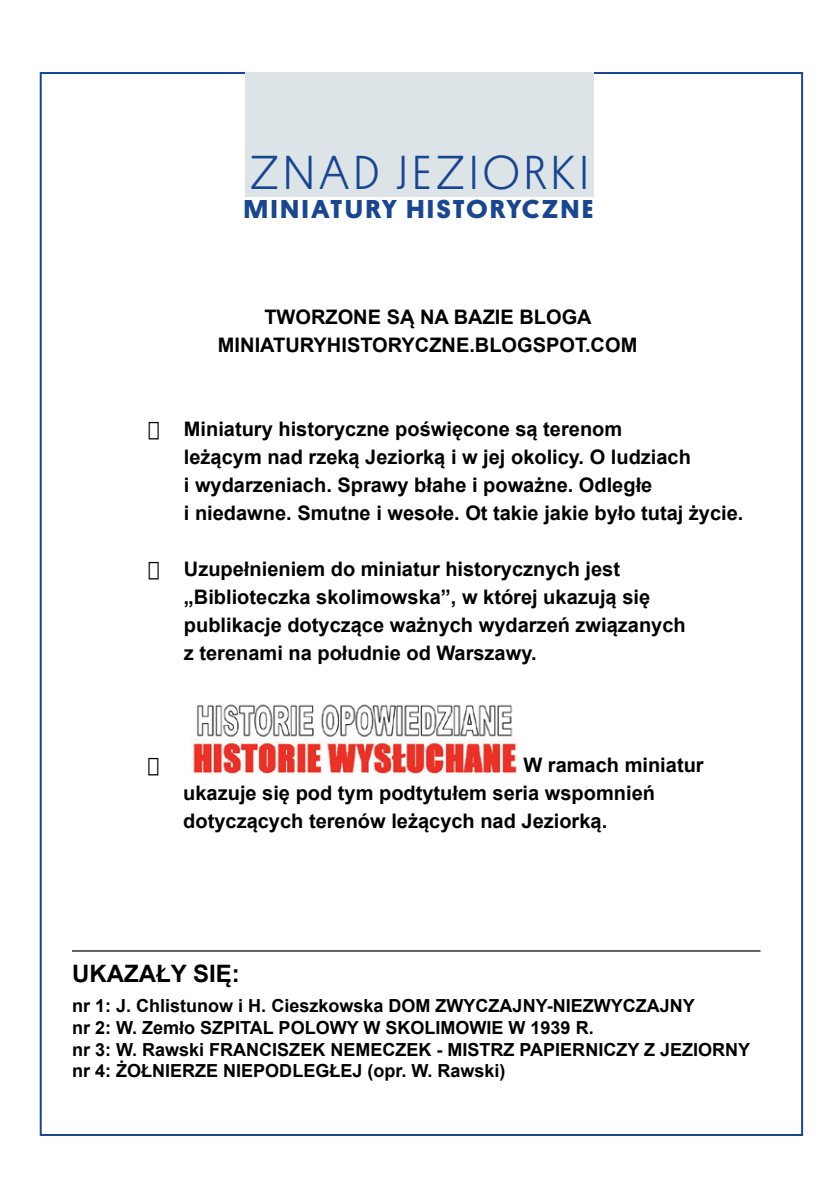
<style>
.page{position:relative;width:840px;height:1191px;background:#fff}
.page>*{position:absolute;margin:0;border:0;box-sizing:border-box;transform-origin:0 0}
.t1{font:300 48px "Platform";letter-spacing:.1em;color:#194690}
.t2{font:700 26px "Platform";letter-spacing:.1em;color:#194690;scale:1.06 1}
.t3{font:700 24px "Arial";color:#000}
.t4{font:700 20px/28px "Arial";color:#000}
.t5{font:700 20px "Arial";letter-spacing:.055em;color:#000}
.t6{font:20px "Symbol";color:#000}
.t7{font:700 18px/21.6px "Arial";color:#000}
</style>
<div class="page">
<div style="left:245px;top:72px;width:348px;height:124px;background:#dde4e8"></div>
<img style="left:191px;top:704px;width:326px;height:73px">
<hr style="left:72px;top:950px;width:688px;height:2px;background:#59616b">
<h1 class="t1" style="left:250px;top:138px;width:340px">ZNAD JEZIORKI</h1>
<h2 class="t2" style="left:244px;top:189px;width:331px">MINIATURY HISTORYCZNE</h2>
<p class="t5" style="left:264px;top:304px;width:329px">tworzone są na bazi e bloga</p>
<p class="t4" style="left:218px;top:332px;width:11px">mini</p>
<p class="t4" style="left:260px;top:332px;width:79px">aturyhist</p>
<p class="t4" style="left:372px;top:332px;width:57px">oryczn</p>
<p class="t4" style="left:456px;top:332px;width:180px">e.blogspot.com</p>
<p class="t4" style="left:184px;top:416px;width:560px;text-indent:-36px">• Miniatury historyczne poświęcone są terenom<br>leżącym nad rzeką Jeziorką i w jej okolicy. O ludziach<br>i wydarzeniach. Sprawy błahe i poważne. Odległe<br>i niedawne. Smutne i wesołe. Ot takie jakie było tutaj życie.</p>
<p class="t4" style="left:184px;top:556px;width:503px;text-indent:-36px">• Uzupełnieniem do miniatur historycznych jest „Biblioteczka skolimowska”, w której ukazują się publikacje dotyczące ważnych wydarzeń związanych z terenami na południe od Warszawy.</p>
<p class="t6" style="left:147px;top:755px;width:13px">•</p>
<p class="t4" style="left:183px;top:752px;width:521px;text-indent:340px">W ramach miniatur ukazuje się pod tym podtytułem seria wspomnień dotyczących terenów leżących nad Jeziorką.</p>
<p class="t3" style="left:72px;top:957px;width:169px">Ukazały si ę:</p>
<p class="t7" style="left:72px;top:996px;width:624px">nr 1: J. Chlistunow i H. Cieszkowska DOM ZWYCZAJNY-NIEZWYCZAJNY nr 2: W. Zemło SZPITAL POLO</p>
<p class="t7" style="left:72px;top:1017px;width:523px;text-indent:257px">WY W SKOLIMOWIE W 1939 R. nr 3: W. Rawski FRANCISZEK NEMECZEK - MISTRZ PAP</p>
<p class="t7" style="left:555px;top:1039px;width:196px">IERNICZY Z JEZIORNY</p>
<p class="t7" style="left:72px;top:1060px;width:435px">nr 4: Żołni erze Niepodległej (opr. W. Rawski)</p>
</div>
